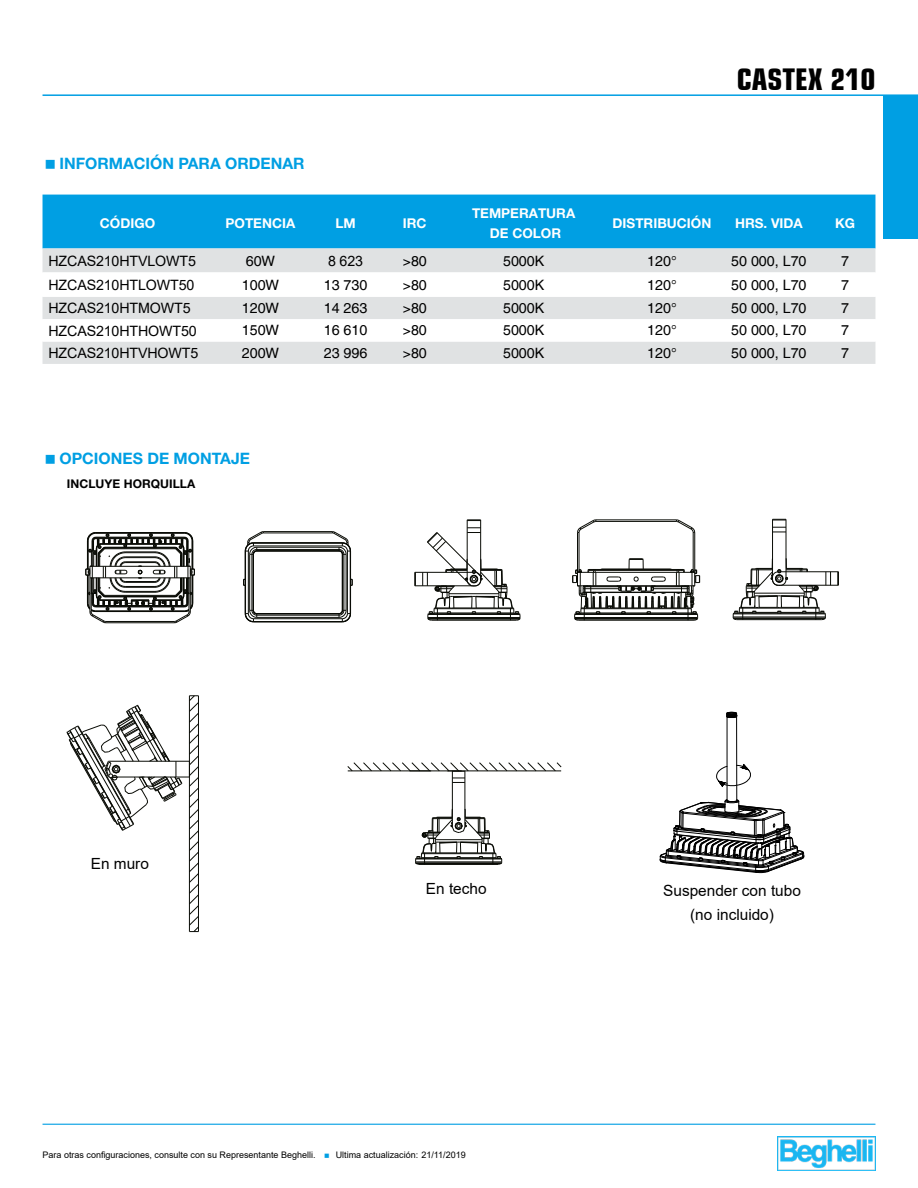
<style>
.page{position:relative;width:918px;height:1188px;background:#fff}
.page>*{position:absolute;margin:0;border:0;box-sizing:border-box;transform-origin:0 0}
.t1{font:700 condensed 30px "Eurostile";color:#000}
.t2{font:700 15.75px "Helvetica Neue LT Std";color:#009fe3}
.t3{font:15.45px/23.1px "Arial";color:#000;text-align:center}
.t4{font:14.25px "Helvetica";color:#000}
.t5{font:14.25px "Arial";letter-spacing:-.01em;color:#000}
.t6{font:700 13.5px/19.5px "Helvetica Neue";color:#fff;text-align:center}
.t7{font:700 12px "Helvetica Neue LT Std";letter-spacing:.005em;color:#000}
.t8{font:9px "Arial";color:#000}
</style>
<div class="page">
<hr style="left:43px;top:1124px;width:832px;height:1px;background:#009fe3">
<img style="left:777px;top:1137px;width:98px;height:33px">
<div style="left:883px;top:95px;width:35px;height:144px;background:#009fe3"></div>
<hr style="left:43px;top:94px;width:875px;height:2px;background:#009fe3">
<div style="left:43px;top:195px;width:832px;height:53px;background:#009fe3"></div>
<div style="left:43px;top:248px;width:832px;height:116px;background:#e0e2e3"></div>
<svg style="left:43px;top:272px;width:832px;height:70px"></svg>
<hr style="left:108px;top:761px;width:81px;height:1px;background:#090b05">
<hr style="left:113px;top:777px;width:76px;height:1px;background:#090b05">
<svg style="left:189px;top:695px;width:10px;height:237px"></svg>
<svg style="left:66px;top:705px;width:116px;height:126px"></svg>
<hr style="left:452px;top:771px;width:1px;height:56px;background:#090b05">
<hr style="left:465px;top:771px;width:1px;height:56px;background:#090b05">
<svg style="left:452px;top:778px;width:13px;height:5px"></svg>
<svg style="left:347px;top:762px;width:215px;height:10px"></svg>
<svg style="left:415px;top:809px;width:87px;height:56px"></svg>
<hr style="left:694px;top:533px;width:1px;height:53px;background:#090b05">
<hr style="left:693px;top:533px;width:1px;height:39px;background:#090b05">
<hr style="left:596px;top:521px;width:80px;height:1px;background:#090b05">
<hr style="left:596px;top:520px;width:80px;height:1px;background:#090b05">
<hr style="left:579px;top:533px;width:1px;height:39px;background:#090b05">
<hr style="left:577px;top:533px;width:1px;height:53px;background:#090b05">
<hr style="left:480px;top:520px;width:1px;height:60px;background:#090b05">
<hr style="left:467px;top:520px;width:1px;height:60px;background:#090b05">
<hr style="left:415px;top:586px;width:60px;height:1px;background:#090b05">
<hr style="left:415px;top:572px;width:57px;height:1px;background:#090b05">
<svg style="left:415px;top:572px;width:1px;height:14px"></svg>
<svg style="left:467px;top:520px;width:13px;height:1px"></svg>
<svg style="left:676px;top:519px;width:19px;height:14px"></svg>
<svg style="left:577px;top:519px;width:20px;height:14px"></svg>
<svg style="left:572px;top:558px;width:128px;height:63px"></svg>
<svg style="left:838px;top:572px;width:1px;height:13px"></svg>
<hr style="left:778px;top:585px;width:60px;height:1px;background:#090b05">
<hr style="left:781px;top:572px;width:57px;height:1px;background:#090b05">
<hr style="left:786px;top:519px;width:1px;height:61px;background:#090b05">
<hr style="left:772px;top:519px;width:1px;height:61px;background:#090b05">
<svg style="left:773px;top:527px;width:13px;height:6px"></svg>
<svg style="left:773px;top:519px;width:13px;height:2px"></svg>
<svg style="left:733px;top:558px;width:98px;height:62px"></svg>
<svg style="left:422px;top:528px;width:99px;height:93px"></svg>
<hr style="left:106px;top:623px;width:69px;height:1px;background:#090b05">
<svg style="left:85px;top:532px;width:110px;height:91px"></svg>
<hr style="left:253px;top:622px;width:89px;height:1px;background:#090b05">
<hr style="left:253px;top:621px;width:89px;height:1px;background:#090b05">
<hr style="left:253px;top:618px;width:89px;height:1px;background:#090b05">
<hr style="left:257px;top:617px;width:82px;height:1px;background:#090b05">
<hr style="left:257px;top:615px;width:82px;height:1px;background:#090b05">
<hr style="left:257px;top:614px;width:82px;height:1px;background:#090b05">
<hr style="left:257px;top:613px;width:82px;height:1px;background:#090b05">
<hr style="left:350px;top:551px;width:1px;height:63px;background:#090b05">
<hr style="left:347px;top:551px;width:1px;height:63px;background:#090b05">
<hr style="left:346px;top:554px;width:1px;height:56px;background:#090b05">
<hr style="left:344px;top:554px;width:1px;height:56px;background:#090b05">
<hr style="left:342px;top:554px;width:1px;height:56px;background:#090b05">
<hr style="left:257px;top:551px;width:82px;height:1px;background:#090b05">
<hr style="left:257px;top:550px;width:82px;height:1px;background:#090b05">
<hr style="left:257px;top:549px;width:82px;height:1px;background:#090b05">
<hr style="left:257px;top:547px;width:82px;height:1px;background:#090b05">
<hr style="left:253px;top:546px;width:89px;height:1px;background:#090b05">
<hr style="left:253px;top:543px;width:89px;height:1px;background:#090b05">
<hr style="left:263px;top:533px;width:69px;height:1px;background:#090b05">
<hr style="left:263px;top:531px;width:69px;height:1px;background:#090b05">
<hr style="left:253px;top:554px;width:1px;height:56px;background:#090b05">
<hr style="left:252px;top:554px;width:1px;height:56px;background:#090b05">
<hr style="left:249px;top:554px;width:1px;height:56px;background:#090b05">
<hr style="left:248px;top:551px;width:1px;height:63px;background:#090b05">
<hr style="left:245px;top:551px;width:1px;height:63px;background:#090b05">
<svg style="left:339px;top:610px;width:12px;height:12px"></svg>
<svg style="left:351px;top:579px;width:2px;height:7px"></svg>
<svg style="left:245px;top:610px;width:12px;height:12px"></svg>
<svg style="left:243px;top:579px;width:2px;height:7px"></svg>
<svg style="left:332px;top:531px;width:19px;height:24px"></svg>
<svg style="left:245px;top:531px;width:19px;height:24px"></svg>
<hr style="left:727px;top:717px;width:1px;height:83px;background:#000">
<hr style="left:736px;top:717px;width:1px;height:83px;background:#000">
<svg style="left:727px;top:712px;width:10px;height:6px"></svg>
<svg style="left:716px;top:764px;width:35px;height:23px"></svg>
<svg style="left:660px;top:800px;width:145px;height:73px"></svg>
<p class="t2" style="left:60px;top:153px;width:246px">INFORMACIÓN PARA ORDENAR</p>
<h1 class="t1" style="left:737px;top:61px;width:140px">CASTEX 210</h1>
<p class="t6" style="left:100px;top:213px;width:57px">CÓDIGO</p>
<p class="t6" style="left:226px;top:213px;width:71px">POTENCIA</p>
<p class="t6" style="left:335px;top:213px;width:22px">LM</p>
<p class="t6" style="left:403px;top:213px;width:25px">IRC</p>
<p class="t6" style="left:472px;top:203px;width:105px">TEMPERATURA<br>DE COLOR</p>
<p class="t6" style="left:613px;top:213px;width:100px">DISTRIBUCIÓN</p>
<p class="t6" style="left:735px;top:213px;width:69px">HRS. VIDA</p>
<p class="t6" style="left:835px;top:213px;width:21px">KG</p>
<p class="t5" style="left:49px;top:251px;width:149px">HZCAS210HTVLOWT5</p>
<p class="t4" style="left:246px;top:252px;width:31px">60W</p>
<p class="t5" style="left:328px;top:251px;width:37px">8 623</p>
<p class="t4" style="left:403px;top:252px;width:26px">&gt;80</p>
<p class="t4" style="left:503px;top:252px;width:43px">5000K</p>
<p class="t4" style="left:647px;top:252px;width:31px">120°</p>
<p class="t4" style="left:731px;top:252px;width:77px">50 000, L70</p>
<p class="t4" style="left:841px;top:252px;width:9px">7</p>
<p class="t5" style="left:49px;top:275px;width:147px">HZCAS210HTLOWT50</p>
<p class="t4" style="left:242px;top:276px;width:39px">100W</p>
<p class="t4" style="left:324px;top:276px;width:45px">13 730</p>
<p class="t4" style="left:403px;top:276px;width:26px">&gt;80</p>
<p class="t4" style="left:503px;top:276px;width:43px">5000K</p>
<p class="t4" style="left:647px;top:276px;width:31px">120°</p>
<p class="t4" style="left:731px;top:276px;width:77px">50 000, L70</p>
<p class="t4" style="left:841px;top:276px;width:9px">7</p>
<p class="t5" style="left:49px;top:298px;width:144px">HZCAS210HTMOWT5</p>
<p class="t4" style="left:242px;top:300px;width:39px">120W</p>
<p class="t4" style="left:324px;top:300px;width:45px">14 263</p>
<p class="t4" style="left:403px;top:300px;width:26px">&gt;80</p>
<p class="t4" style="left:503px;top:300px;width:43px">5000K</p>
<p class="t4" style="left:647px;top:300px;width:31px">120°</p>
<p class="t4" style="left:731px;top:300px;width:77px">50 000, L70</p>
<p class="t4" style="left:841px;top:300px;width:9px">7</p>
<p class="t5" style="left:49px;top:321px;width:150px">HZCAS210HTHOWT50</p>
<p class="t4" style="left:242px;top:322px;width:39px">150W</p>
<p class="t4" style="left:324px;top:322px;width:45px">16 610</p>
<p class="t4" style="left:403px;top:322px;width:26px">&gt;80</p>
<p class="t4" style="left:503px;top:322px;width:43px">5000K</p>
<p class="t4" style="left:647px;top:322px;width:31px">120°</p>
<p class="t4" style="left:731px;top:322px;width:77px">50 000, L70</p>
<p class="t4" style="left:841px;top:322px;width:9px">7</p>
<p class="t5" style="left:49px;top:343px;width:151px">HZCAS210HTVHOWT5</p>
<p class="t4" style="left:242px;top:345px;width:39px">200W</p>
<p class="t4" style="left:324px;top:345px;width:45px">23 996</p>
<p class="t4" style="left:403px;top:345px;width:26px">&gt;80</p>
<p class="t4" style="left:503px;top:345px;width:43px">5000K</p>
<p class="t4" style="left:647px;top:345px;width:31px">120°</p>
<p class="t4" style="left:731px;top:345px;width:77px">50 000, L70</p>
<p class="t4" style="left:841px;top:345px;width:9px">7</p>
<p class="t2" style="left:60px;top:448px;width:192px">OPCIONES DE MONTAJE</p>
<p class="t7" style="left:67px;top:477px;width:130px">INCLUYE HORQUILLA</p>
<p class="t3" style="left:91px;top:852px;width:60px">En muro</p>
<p class="t3" style="left:426px;top:877px;width:62px">En techo</p>
<p class="t3" style="left:663px;top:879px;width:139px">Suspender con tubo (no incluido)</p>
<p class="t8" style="left:43px;top:1149px;width:275px">Para otras configuraciones, consulte con su Representante Beghelli.</p>
<p class="t8" style="left:336px;top:1149px;width:132px">Ultima actualización: 21/11/2019</p>
</div>
